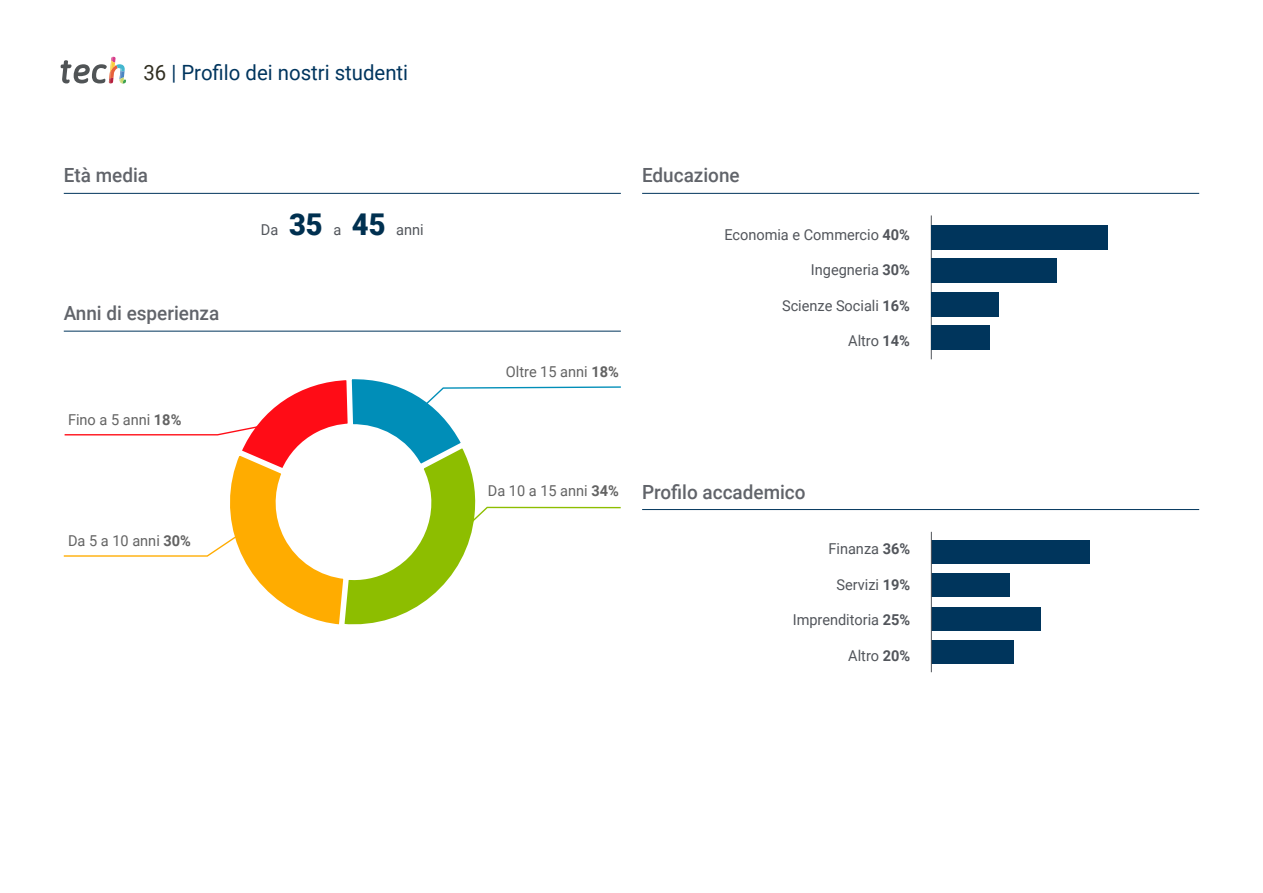
<style>
.page{position:relative;width:1263px;height:893px;background:#fff}
.page>*{position:absolute;margin:0;border:0;box-sizing:border-box;transform-origin:0 0}
.t1{font:21px "Roboto";color:#00355e}
.t2{font:500 19.5px "Roboto";color:#61646a}
.t3{font:15px "Roboto";color:#52555b}
.t4{font:15px "Roboto";color:#636363}
.s1{color:#312e20}
.s2{font-weight:700}
.s3{font-weight:900;font-size:30px;color:#003050}
</style>
<div class="page">
<svg style="left:61px;top:57px;width:65px;height:27px"></svg>
<hr style="left:64px;top:193px;width:557px;height:1px;background:#00355c">
<hr style="left:642px;top:509px;width:557px;height:1px;background:#00355c">
<div style="left:931px;top:540px;width:159px;height:24px;background:#00355c"></div>
<div style="left:931px;top:573px;width:79px;height:24px;background:#00355c"></div>
<div style="left:931px;top:607px;width:110px;height:24px;background:#00355c"></div>
<div style="left:931px;top:640px;width:83px;height:24px;background:#00355c"></div>
<hr style="left:931px;top:532px;width:1px;height:140px;background:#52555b">
<hr style="left:642px;top:193px;width:557px;height:1px;background:#00355c">
<hr style="left:931px;top:215px;width:1px;height:144px;background:#52555b">
<div style="left:931px;top:225px;width:177px;height:24px;background:#00355c"></div>
<div style="left:931px;top:259px;width:126px;height:24px;background:#00355c"></div>
<div style="left:931px;top:292px;width:68px;height:24px;background:#00355c"></div>
<div style="left:931px;top:326px;width:59px;height:24px;background:#00355c"></div>
<hr style="left:64px;top:331px;width:557px;height:1px;background:#00355c">
<svg style="left:64px;top:379px;width:557px;height:246px"></svg>
<h1 class="t1" style="left:144px;top:57px;width:266px"><span class="s1">36</span> | Profilo dei nostri studenti</h1>
<h2 class="t2" style="left:64px;top:161px;width:86px">Età media</h2>
<h2 class="t2" style="left:64px;top:300px;width:157px">Anni di esperienza</h2>
<p class="t4" style="left:68px;top:409px;width:115px">Fino a 5 anni <span class="s2">18%</span></p>
<p class="t3" style="left:261px;top:219px;width:164px">Da <span class="s3">35</span> a <span class="s3">45</span> anni</p>
<p class="t4" style="left:68px;top:530px;width:124px">Da 5 a 10 anni <span class="s2">30%</span></p>
<p class="t4" style="left:506px;top:361px;width:114px">Oltre 15 anni <span class="s2">18%</span></p>
<h2 class="t2" style="left:642px;top:161px;width:99px">Educazione</h2>
<p class="t3" style="left:724px;top:224px;width:187px">Economia e Commercio <span class="s2">40%</span></p>
<p class="t3" style="left:811px;top:259px;width:101px">Ingegneria <span class="s2">30%</span></p>
<p class="t3" style="left:782px;top:295px;width:129px">Scienze Sociali <span class="s2">16%</span></p>
<p class="t3" style="left:848px;top:330px;width:63px">Altro <span class="s2">14%</span></p>
<p class="t4" style="left:488px;top:480px;width:132px">Da 10 a 15 anni <span class="s2">34%</span></p>
<h2 class="t2" style="left:642px;top:478px;width:165px">Profilo accademico</h2>
<p class="t3" style="left:828px;top:539px;width:83px">Finanza <span class="s2">36%</span></p>
<p class="t3" style="left:836px;top:574px;width:75px">Servizi <span class="s2">19%</span></p>
<p class="t3" style="left:793px;top:610px;width:119px">Imprenditoria <span class="s2">25%</span></p>
<p class="t3" style="left:848px;top:645px;width:63px">Altro <span class="s2">20%</span></p>
</div>
